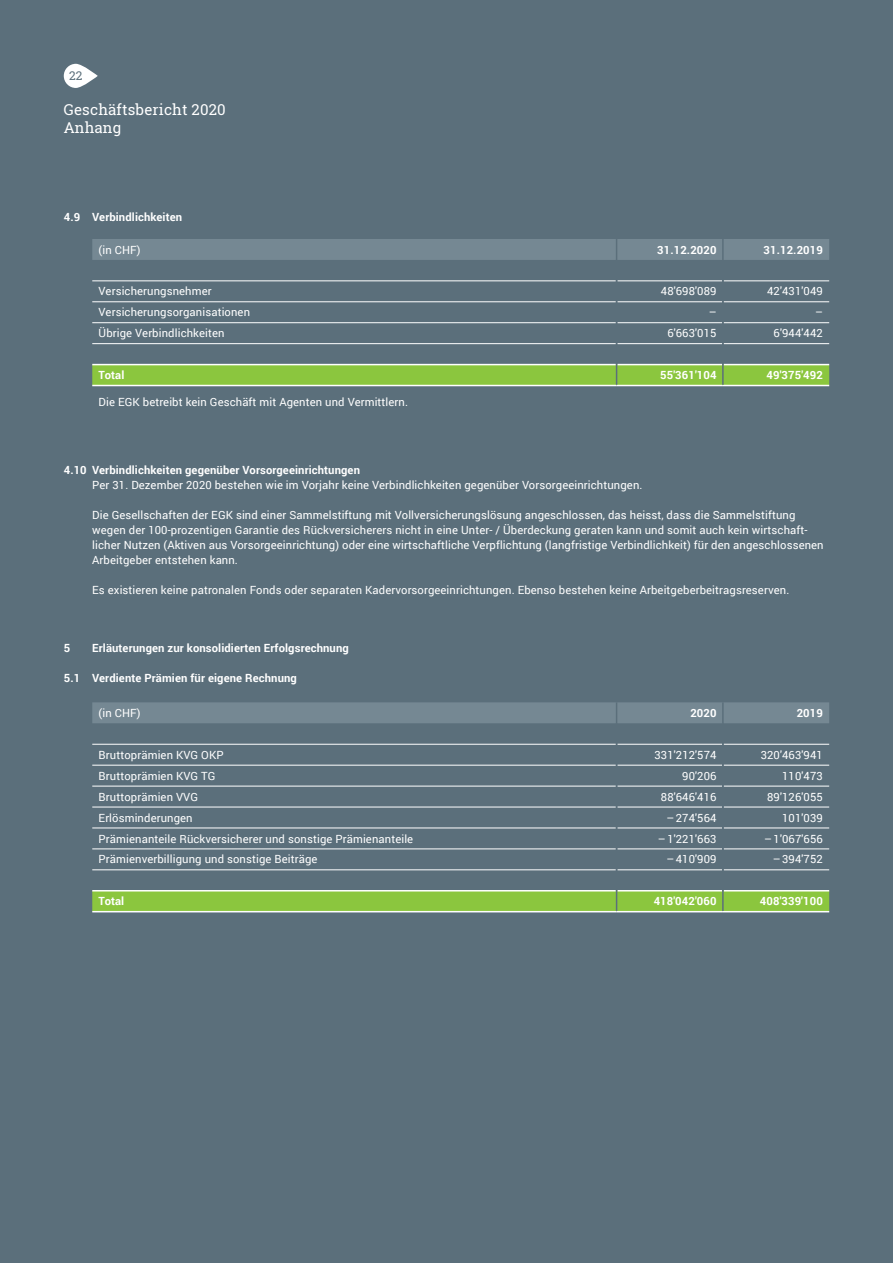
<style>
.page{position:relative;width:893px;height:1263px;background:#5b6f7b}
.page>*{position:absolute;margin:0;border:0;box-sizing:border-box;transform-origin:0 0}
.t1{font:15px "Roboto Slab";letter-spacing:.01em;color:#fff}
.t2{font:12px "Roboto Slab";color:#5b6f7b}
.t3{font:11.25px/15px "Roboto";letter-spacing:.01em;color:#fff}
.t4{font:700 11.25px "Roboto";letter-spacing:.01em;color:#fff}
</style>
<div class="page">
<hr style="left:723px;top:385px;width:106px;height:1px;background:#fff">
<hr style="left:92px;top:385px;width:525px;height:1px;background:#fff">
<hr style="left:617px;top:385px;width:106px;height:1px;background:#fff">
<svg style="left:92px;top:239px;width:737px;height:146px"></svg>
<hr style="left:722px;top:365px;width:2px;height:20px;background:#5b6f7b">
<svg style="left:92px;top:702px;width:737px;height:209px"></svg>
<hr style="left:92px;top:911px;width:525px;height:1px;background:#fff">
<hr style="left:617px;top:911px;width:106px;height:1px;background:#fff">
<hr style="left:723px;top:911px;width:106px;height:1px;background:#fff">
<hr style="left:722px;top:702px;width:2px;height:21px;background:#5b6f7b">
<hr style="left:722px;top:723px;width:2px;height:21px;background:#5b6f7b">
<hr style="left:722px;top:744px;width:2px;height:21px;background:#5b6f7b">
<hr style="left:722px;top:765px;width:2px;height:21px;background:#5b6f7b">
<hr style="left:722px;top:786px;width:2px;height:21px;background:#5b6f7b">
<hr style="left:722px;top:807px;width:2px;height:21px;background:#5b6f7b">
<hr style="left:722px;top:828px;width:2px;height:21px;background:#5b6f7b">
<hr style="left:722px;top:849px;width:2px;height:21px;background:#5b6f7b">
<hr style="left:722px;top:870px;width:2px;height:21px;background:#5b6f7b">
<hr style="left:722px;top:891px;width:2px;height:20px;background:#5b6f7b">
<svg style="left:64px;top:64px;width:34px;height:24px"></svg>
<p class="t2" style="left:69px;top:67px;width:15px">22</p>
<h1 class="t1" style="left:64px;top:99px;width:163px">Geschäftsbericht 2020</h1>
<h1 class="t1" style="left:64px;top:117px;width:59px">Anhang</h1>
<p class="t4" style="left:64px;top:209px;width:120px">4.9 Verbindlichkeiten</p>
<p class="t3" style="left:99px;top:242px;width:44px">(in CHF)</p>
<p class="t4" style="left:657px;top:242px;width:61px">31.12.2020</p>
<p class="t4" style="left:764px;top:242px;width:61px">31.12.2019</p>
<p class="t3" style="left:99px;top:283px;width:115px">Versicherungsnehmer</p>
<p class="t3" style="left:661px;top:283px;width:57px">48'698'089</p>
<p class="t3" style="left:767px;top:283px;width:57px">42'431'049</p>
<p class="t3" style="left:99px;top:304px;width:153px">Versicherungsorganisationen</p>
<p class="t3" style="left:709px;top:304px;width:9px">–</p>
<p class="t3" style="left:815px;top:304px;width:9px">–</p>
<p class="t3" style="left:99px;top:325px;width:127px">Übrige Verbindlichkeiten</p>
<p class="t3" style="left:667px;top:325px;width:51px">6'663'015</p>
<p class="t3" style="left:774px;top:325px;width:51px">6'944'442</p>
<p class="t4" style="left:99px;top:367px;width:27px">Total</p>
<p class="t4" style="left:660px;top:367px;width:58px">55'361'104</p>
<p class="t4" style="left:766px;top:367px;width:58px">49'375'492</p>
<p class="t3" style="left:99px;top:394px;width:311px">Die EGK betreibt kein Geschäft mit Agenten und Vermittlern.</p>
<p class="t4" style="left:64px;top:462px;width:298px">4.10 Verbindlichkeiten gegenüber Vorsorgeeinrichtungen</p>
<p class="t3" style="left:92px;top:477px;width:552px">Per 31. Dezember 2020 bestehen wie im Vorjahr keine Verbindlichkeiten gegenüber Vorsorgeeinrichtungen.</p>
<p class="t3" style="left:92px;top:507px;width:733px">Die Gesellschaften der EGK sind einer Sammelstiftung mit Vollversicherungslösung angeschlossen, das heisst, dass die Sammelstiftung wegen der 100-prozentigen Garantie des Rückversicherers nicht in eine Unter- / Überdeckung geraten kann und somit auch kein wirtschaft&shy;licher Nutzen (Aktiven aus Vorsorgeeinrichtung) oder eine wirtschaftliche Verpflichtung (langfristige Verbindlichkeit) für den angeschlossenen Arbeitgeber entstehen kann.</p>
<p class="t3" style="left:92px;top:582px;width:699px">Es existieren keine patronalen Fonds oder separaten Kadervorsorgeeinrichtungen. Ebenso bestehen keine Arbeitgeberbeitragsreserven.</p>
<p class="t4" style="left:64px;top:640px;width:8px">5</p>
<p class="t4" style="left:92px;top:640px;width:258px">Erläuterungen zur konsolidierten Erfolgsrechnung</p>
<p class="t4" style="left:64px;top:670px;width:235px">5.1 Verdiente Prämien für eigene Rechnung</p>
<p class="t3" style="left:99px;top:705px;width:44px">(in CHF)</p>
<p class="t4" style="left:690px;top:705px;width:28px">2020</p>
<p class="t4" style="left:797px;top:705px;width:28px">2019</p>
<p class="t3" style="left:99px;top:747px;width:126px">Bruttoprämien KVG OKP</p>
<p class="t3" style="left:654px;top:747px;width:64px">331'212'574</p>
<p class="t3" style="left:761px;top:747px;width:64px">320'463'941</p>
<p class="t3" style="left:99px;top:768px;width:118px">Bruttoprämien KVG TG</p>
<p class="t3" style="left:682px;top:768px;width:36px">90'206</p>
<p class="t3" style="left:782px;top:768px;width:42px">110'473</p>
<p class="t3" style="left:99px;top:789px;width:101px">Bruttoprämien VVG</p>
<p class="t3" style="left:661px;top:789px;width:57px">88'646'416</p>
<p class="t3" style="left:767px;top:789px;width:57px">89'126'055</p>
<p class="t3" style="left:99px;top:810px;width:95px">Erlösminderungen</p>
<p class="t3" style="left:666px;top:810px;width:52px">–274'564</p>
<p class="t3" style="left:782px;top:810px;width:42px">101'039</p>
<p class="t3" style="left:99px;top:830px;width:316px">Prämienanteile Rückversicherer und sonstige Prämienanteile</p>
<p class="t3" style="left:658px;top:830px;width:60px">–1'221'663</p>
<p class="t3" style="left:764px;top:830px;width:60px">–1'067'656</p>
<p class="t3" style="left:99px;top:851px;width:220px">Prämienverbilligung und sonstige Beiträge</p>
<p class="t3" style="left:666px;top:851px;width:52px">–410'909</p>
<p class="t3" style="left:773px;top:851px;width:52px">–394'752</p>
<p class="t4" style="left:99px;top:893px;width:27px">Total</p>
<p class="t4" style="left:654px;top:893px;width:64px">418'042'060</p>
<p class="t4" style="left:760px;top:893px;width:64px">408'339'100</p>
</div>
